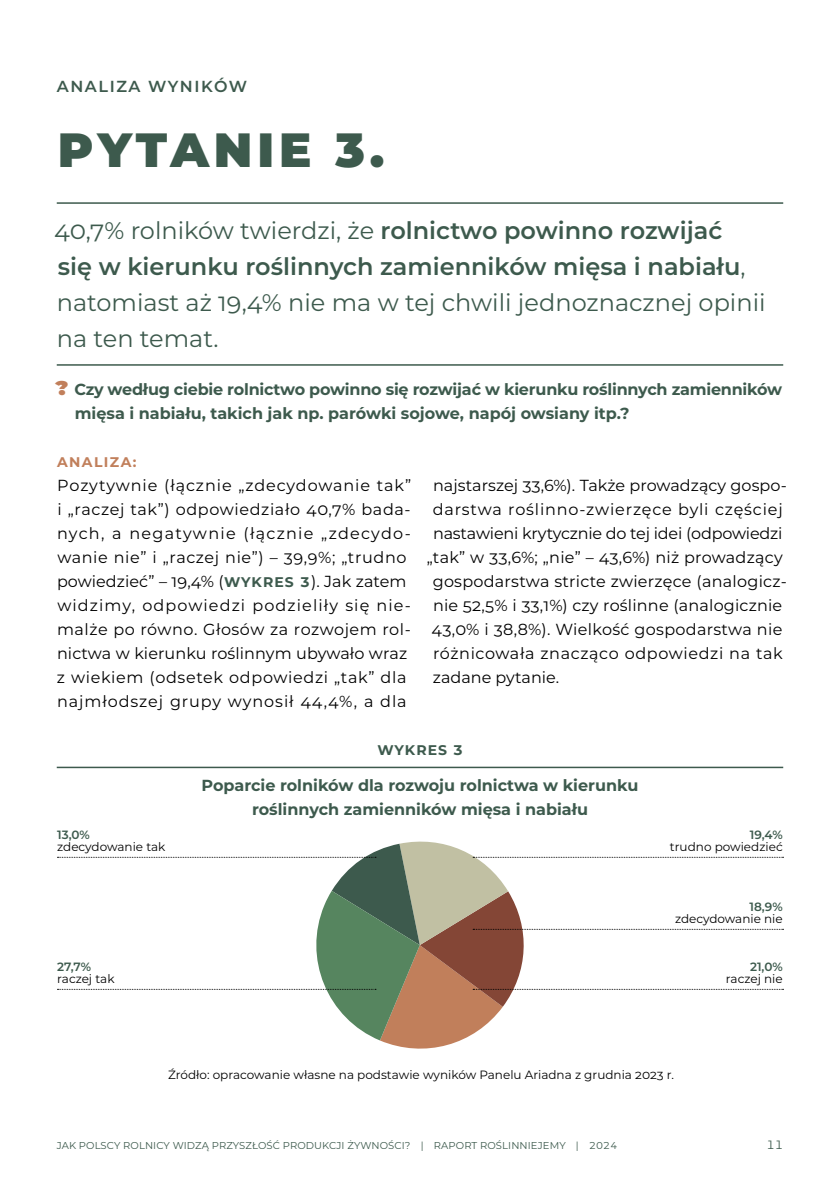
<style>
.page{position:relative;width:840px;height:1191px;background:#fff}
.page>*{position:absolute;margin:0;border:0;box-sizing:border-box;transform-origin:0 0}
.t1{font:900 48px "Montserrat";letter-spacing:.095em;color:#3d5a4d}
.t2{font:24px/36px "Montserrat";color:#3d5a4d}
.t3{font:16px/24px "Montserrat";letter-spacing:.03em;color:#000}
.t4{font:700 16px/24px "Montserrat";letter-spacing:-.005em;color:#3d5a4d}
.t5{font:16px "Montserrat";color:#000}
.t6{font:16px "Montserrat";letter-spacing:-.01em;color:#000}
.t7{font:16px "Montserrat";letter-spacing:.01em;color:#000}
.t8{font:16px "Montserrat";letter-spacing:.05em;color:#000}
.t9{font:600 16px "Montserrat";letter-spacing:.1em;color:#3d5a4d}
.t10{font:700 14px "Montserrat";letter-spacing:.1em;color:#c17f5b}
.t11{font:700 14px "Montserrat";letter-spacing:.075em;color:#3d5a4d}
.t12{font:12px "Montserrat";color:#000}
.t13{font:600 12px "Montserrat";color:#3d5a4d}
.t14{font:12px "Montserrat";color:#3d5a4d}
.t15{font:10px "Montserrat";letter-spacing:.01em;color:#3d5a4d}
.s1{font-weight:600}
.s2{font-weight:900;font-size:24px;color:#c17f5b}
.s3{font-weight:700;font-size:14px;color:#3d5a4d}
</style>
<div class="page">
<hr style="left:57px;top:202px;width:725px;height:2px;background:#3d5a4d">
<hr style="left:57px;top:364px;width:725px;height:2px;background:#3d5a4d">
<hr style="left:57px;top:766px;width:725px;height:2px;background:#3d5a4d">
<svg style="left:57px;top:841px;width:726px;height:208px"></svg>
<p class="t9" style="left:57px;top:75px;width:192px">ANALIZA WYNIKÓW</p>
<h1 class="t1" style="left:58px;top:114px;width:328px">PYTANIE 3.</h1>
<h2 class="t2" style="left:54px;top:212px;width:712px">40,7% rolników twierdzi, że <span class="s1">rolnictwo powinno rozwijać<br>się w kierunku roślinnych zamienników mięsa i nabiału</span>, natomiast aż 19,4% nie ma w tej chwili jednoznacznej opinii na ten temat.</h2>
<p class="t4" style="left:75px;top:377px;width:708px;text-indent:-19px"><span class="s2">?</span> Czy według ciebie rolnictwo powinno się rozwijać w kierunku roślinnych zamienników mięsa i nabiału, takich jak np. parówki sojowe, napój owsiany itp.?</p>
<p class="t10" style="left:57px;top:452px;width:81px">ANALIZA:</p>
<p class="t3" style="left:57px;top:473px;width:356px">Pozytywnie (łącznie „zdecydowanie tak” i „raczej tak”) odpowiedziało 40,7% bada&shy;nych, a negatywnie (łącznie „zdecydo&shy;wanie nie” i „raczej nie”) – 39,9%; „trudno powiedzieć” – 19,4% (<span class="s3">WYKRES 3</span>). Jak zatem widzimy, odpowiedzi podzieliły się nie&shy;malże po równo. Głosów za rozwojem rol&shy;nictwa w kierunku roślinnym ubywało wraz z wiekiem (odsetek odpowiedzi „tak” dla najmłodszej grupy wynosił 44,4%, a dla</p>
<p class="t5" style="left:433px;top:474px;width:355px">najstarszej 33,6%). Także prowadzący gospo-</p>
<p class="t8" style="left:432px;top:498px;width:351px">darstwa roślinno-zwierzęce byli częściej</p>
<p class="t6" style="left:433px;top:522px;width:351px">nastawieni krytycznie do tej idei (odpowiedzi</p>
<p class="t3" style="left:426px;top:545px;width:357px">„tak” w 33,6%; „nie” – 43,6%) niż prowadzący</p>
<p class="t3" style="left:432px;top:569px;width:355px">gospodarstwa stricte zwierzęce (analogicz-</p>
<p class="t7" style="left:433px;top:594px;width:350px">nie 52,5% i 33,1%) czy roślinne (analogicznie</p>
<p class="t3" style="left:431px;top:617px;width:352px">43,0% i 38,8%). Wielkość gospodarstwa nie</p>
<p class="t3" style="left:433px;top:641px;width:351px">różnicowała znacząco odpowiedzi na tak</p>
<p class="t5" style="left:432px;top:666px;width:128px">zadane pytanie.</p>
<p class="t13" style="left:57px;top:826px;width:34px">13,0%</p>
<p class="t12" style="left:57px;top:839px;width:110px">zdecydowanie tak</p>
<p class="t13" style="left:57px;top:958px;width:36px">27,7%</p>
<p class="t12" style="left:57px;top:971px;width:59px">raczej tak</p>
<p class="t11" style="left:377px;top:740px;width:87px">WYKRES 3</p>
<p class="t4" style="left:201px;top:773px;width:438px;text-align:center">Poparcie rolników dla rozwoju rolnictwa w kierunku roślinnych zamienników mięsa i nabiału</p>
<p class="t13" style="left:749px;top:826px;width:34px">19,4%</p>
<p class="t12" style="left:669px;top:839px;width:114px">trudno powiedzieć</p>
<p class="t13" style="left:749px;top:898px;width:35px">18,9%</p>
<p class="t12" style="left:674px;top:911px;width:109px">zdecydowanie nie</p>
<p class="t13" style="left:749px;top:958px;width:34px">21,0%</p>
<p class="t12" style="left:725px;top:971px;width:58px">raczej nie</p>
<p class="t12" style="left:168px;top:1067px;width:507px">Źródło: opracowanie własne na podstawie wyników Panelu Ariadna z grudnia 2023 r.</p>
<p class="t15" style="left:57px;top:1138px;width:562px">JAK POLSCY ROLNICY WIDZĄ PRZYSZŁOŚĆ PRODUKCJI ŻYWNOŚCI? | RAPORT ROŚLINNIEJEMY | 2024</p>
<p class="t14" style="left:766px;top:1136px;width:18px">11</p>
</div>
